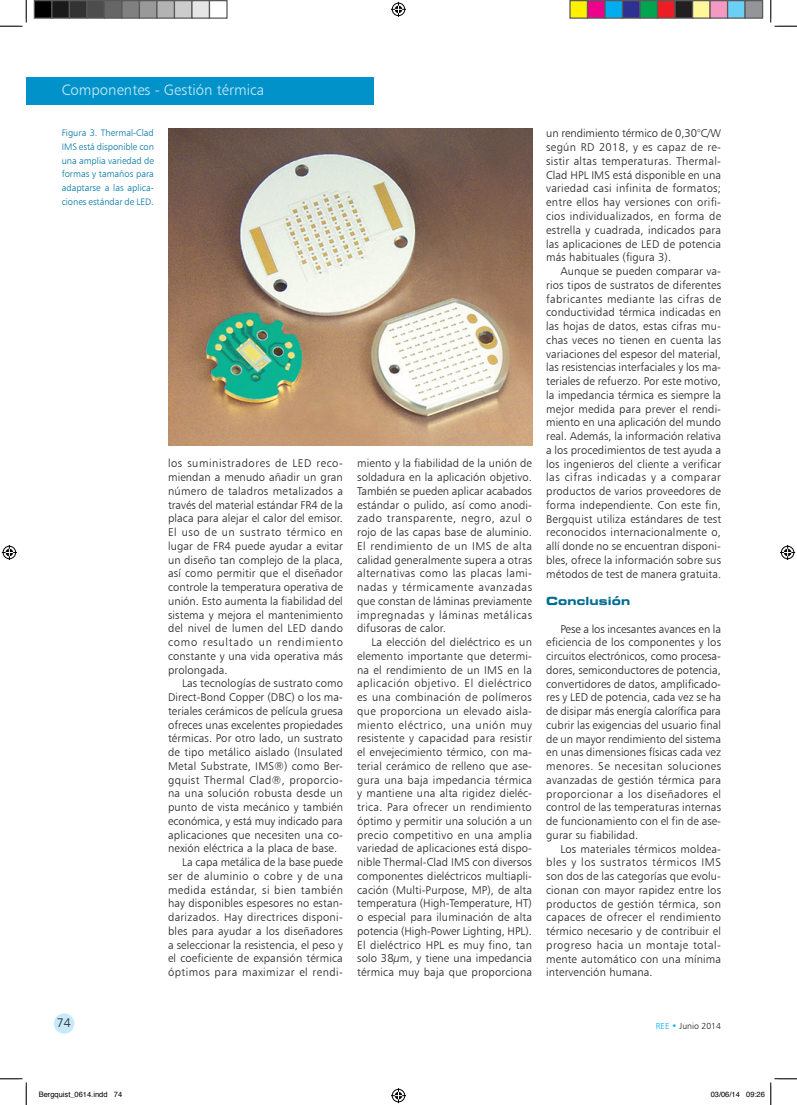
<style>
.page{position:relative;width:797px;height:1105px;background:#fff}
.page>*{position:absolute;margin:0;border:0;box-sizing:border-box;transform-origin:0 0}
.t1{font:15px "Humanist 777 BT Light B";color:#c6eafa}
.t2{font:12.5px "Humanist 777 BT Light B";color:#231f20}
.TEXTO_ARTICULO{font:11.25px/13.8px "Humanist 777 BT Light B";letter-spacing:.01em;color:#231f20;text-align:justify}
.TEXTO_ARTICULO-2{font:11.25px "Eurostile Bold Extended Two";letter-spacing:.01em;color:#006c91}
.FIGURAS{font:9.38px/13.8px "Humanist 777 BT Light B";color:#0076a3;text-align:justify}
.t3{font:8.75px "Humanist 777 BT Light B";color:#231f20}
.t4{font:7.5px "Helvetica";color:#000}
.s1{color:#00aeef}
</style>
<div class="page">
<div style="left:54px;top:1013px;width:20px;height:21px;background:#c6eafa;border-radius:50%"></div>
<div style="left:26px;top:77px;width:348px;height:28px;background:#0092c8"></div>
<img style="left:168px;top:129px;width:364px;height:316px">
<svg style="left:0;top:0;width:27px;height:27px"></svg>
<svg style="left:0;top:1078px;width:27px;height:27px"></svg>
<svg style="left:770px;top:0;width:27px;height:27px"></svg>
<svg style="left:391px;top:2px;width:15px;height:15px"></svg>
<svg style="left:391px;top:1088px;width:15px;height:15px"></svg>
<svg style="left:2px;top:545px;width:15px;height:15px"></svg>
<svg style="left:780px;top:545px;width:15px;height:15px"></svg>
<div style="left:34px;top:1px;width:18px;height:17px;background:#000"></div>
<div style="left:34px;top:0;width:18px;height:19px;border:1px solid #595959"></div>
<div style="left:52px;top:1px;width:17px;height:17px;background:#1a1a1a"></div>
<div style="left:51px;top:0;width:19px;height:19px;border:1px solid #595959"></div>
<div style="left:69px;top:1px;width:18px;height:17px;background:#333"></div>
<div style="left:69px;top:0;width:19px;height:19px;border:1px solid #595959"></div>
<div style="left:87px;top:1px;width:17px;height:17px;background:#4d4d4d"></div>
<div style="left:86px;top:0;width:19px;height:19px;border:1px solid #595959"></div>
<div style="left:104px;top:1px;width:18px;height:17px;background:#666"></div>
<div style="left:104px;top:0;width:18px;height:19px;border:1px solid #595959"></div>
<div style="left:122px;top:1px;width:17px;height:17px;background:#808080"></div>
<div style="left:121px;top:0;width:19px;height:19px;border:1px solid #595959"></div>
<div style="left:139px;top:1px;width:18px;height:17px;background:#999"></div>
<div style="left:139px;top:0;width:19px;height:19px;border:1px solid #595959"></div>
<div style="left:157px;top:1px;width:17px;height:17px;background:#b3b3b3"></div>
<div style="left:156px;top:0;width:19px;height:19px;border:1px solid #595959"></div>
<div style="left:174px;top:1px;width:18px;height:17px;background:#ccc"></div>
<div style="left:174px;top:0;width:18px;height:19px;border:1px solid #595959"></div>
<div style="left:192px;top:1px;width:17px;height:17px;background:#e6e6e6"></div>
<div style="left:191px;top:0;width:19px;height:19px;border:1px solid #595959"></div>
<div style="left:209px;top:0;width:19px;height:19px;border:1px solid #595959"></div>
<div style="left:570px;top:1px;width:17px;height:17px;background:#fff101"></div>
<div style="left:569px;top:0;width:19px;height:19px;border:1px solid #595959"></div>
<div style="left:587px;top:1px;width:18px;height:17px;background:#ed028c"></div>
<div style="left:587px;top:0;width:18px;height:19px;border:1px solid #595959"></div>
<div style="left:605px;top:1px;width:17px;height:17px;background:#00aeef"></div>
<div style="left:604px;top:0;width:19px;height:19px;border:1px solid #595959"></div>
<div style="left:622px;top:1px;width:18px;height:17px;background:#2e3092"></div>
<div style="left:622px;top:0;width:18px;height:19px;border:1px solid #595959"></div>
<div style="left:640px;top:1px;width:17px;height:17px;background:#00a54f"></div>
<div style="left:639px;top:0;width:19px;height:19px;border:1px solid #595959"></div>
<div style="left:657px;top:1px;width:18px;height:17px;background:#ee1d23"></div>
<div style="left:657px;top:0;width:18px;height:19px;border:1px solid #595959"></div>
<div style="left:675px;top:1px;width:17px;height:17px;background:#231f20"></div>
<div style="left:674px;top:0;width:19px;height:19px;border:1px solid #595959"></div>
<div style="left:692px;top:1px;width:18px;height:17px;background:#fff79a"></div>
<div style="left:692px;top:0;width:18px;height:19px;border:1px solid #595959"></div>
<div style="left:710px;top:1px;width:17px;height:17px;background:#f499c2"></div>
<div style="left:709px;top:0;width:19px;height:19px;border:1px solid #595959"></div>
<div style="left:727px;top:1px;width:18px;height:17px;background:#6bcff6"></div>
<div style="left:727px;top:0;width:18px;height:19px;border:1px solid #595959"></div>
<div style="left:745px;top:1px;width:17px;height:17px;background:#939598"></div>
<div style="left:744px;top:0;width:19px;height:19px;border:1px solid #595959"></div>
<svg style="left:770px;top:1078px;width:27px;height:27px"></svg>
<h1 class="t1" style="left:62px;top:81px;width:204px">Componentes - Gestión térmica</h1>
<p class="FIGURAS" style="left:62px;top:126px;width:94px">Figura 3. Thermal-Clad IMS está disponible con una amplia variedad de formas y tamaños para adaptarse a las aplica&shy;ciones estándar de LED.</p>
<p class="TEXTO_ARTICULO" style="left:168px;top:456px;width:176px">los suministradores de LED reco&shy;miendan a menudo añadir un gran número de taladros metalizados a través del material estándar FR4 de la placa para alejar el calor del emisor.<br>El uso de un sustrato térmico en lugar de FR4 puede ayudar a evitar un diseño tan complejo de la placa, así como permitir que el diseñador controle la temperatura operativa de unión. Esto aumenta la fiabilidad del sistema y mejora el mantenimiento del nivel de lumen del LED dando como resultado un rendimiento constante y una vida operativa más prolongada.</p>
<p class="TEXTO_ARTICULO" style="left:168px;top:676px;width:176px;text-indent:14px">Las tecnologías de sustrato como Direct-Bond Copper (DBC) o los ma&shy;teriales cerámicos de película gruesa ofreces unas excelentes propiedades térmicas. Por otro lado, un sustrato de tipo metálico aislado (Insulated Metal Substrate, IMS®) como Ber&shy;gquist Thermal Clad®, proporcio&shy;na una solución robusta desde un punto de vista mecánico y también económica, y está muy indicado para aplicaciones que necesiten una co&shy;nexión eléctrica a la placa de base.</p>
<p class="TEXTO_ARTICULO" style="left:168px;top:855px;width:176px;text-indent:14px">La capa metálica de la base puede ser de aluminio o cobre y de una medida estándar, si bien también hay disponibles espesores no estan&shy;darizados. Hay directrices disponi&shy;bles para ayudar a los diseñadores a seleccionar la resistencia, el peso y el coeficiente de expansión térmica óptimos para maximizar el rendi-</p>
<p class="TEXTO_ARTICULO" style="left:357px;top:456px;width:176px">miento y la fiabilidad de la unión de soldadura en la aplicación objetivo.<br>También se pueden aplicar acabados estándar o pulido, así como anodi&shy;zado transparente, negro, azul o rojo de las capas base de aluminio.<br>El rendimiento de un IMS de alta calidad generalmente supera a otras alternativas como las placas lami&shy;nadas y térmicamente avanzadas que constan de láminas previamente impregnadas y láminas metálicas difusoras de calor.</p>
<p class="TEXTO_ARTICULO" style="left:357px;top:635px;width:176px;text-indent:14px">La elección del dieléctrico es un elemento importante que determi&shy;na el rendimiento de un IMS en la aplicación objetivo. El dieléctrico es una combinación de polímeros que proporciona un elevado aisla&shy;miento eléctrico, una unión muy resistente y capacidad para resistir el envejecimiento térmico, con ma&shy;terial cerámico de relleno que ase&shy;gura una baja impedancia térmica y mantiene una alta rigidez dieléc&shy;trica. Para ofrecer un rendimiento óptimo y permitir una solución a un precio competitivo en una amplia variedad de aplicaciones está dispo&shy;nible Thermal-Clad IMS con diversos componentes dieléctricos multiapli&shy;cación (Multi-Purpose, MP), de alta temperatura (High-Temperature, HT) o especial para iluminación de alta potencia (High-Power Lighting, HPL).<br>El dieléctrico HPL es muy fino, tan solo 38µm, y tiene una impedancia térmica muy baja que proporciona</p>
<p class="TEXTO_ARTICULO" style="left:546px;top:127px;width:176px">un rendimiento térmico de 0,30°C/W según RD 2018, y es capaz de re&shy;sistir altas temperaturas. Thermal-Clad HPL IMS está disponible en una variedad casi infinita de formatos; entre ellos hay versiones con orifi&shy;cios individualizados, en forma de estrella y cuadrada, indicados para las aplicaciones de LED de potencia más habituales (figura 3).</p>
<p class="TEXTO_ARTICULO" style="left:546px;top:264px;width:176px;text-indent:14px">Aunque se pueden comparar va&shy;rios tipos de sustratos de diferentes fabricantes mediante las cifras de conductividad térmica indicadas en las hojas de datos, estas cifras mu&shy;chas veces no tienen en cuenta las variaciones del espesor del material, las resistencias interfaciales y los ma&shy;teriales de refuerzo. Por este motivo, la impedancia térmica es siempre la mejor medida para prever el rendi&shy;miento en una aplicación del mundo real. Además, la información relativa a los procedimientos de test ayuda a los ingenieros del cliente a verificar las cifras indicadas y a comparar productos de varios proveedores de forma independiente. Con este fin, Bergquist utiliza estándares de test reconocidos internacionalmente o, allí donde no se encuentran disponi&shy;bles, ofrece la información sobre sus métodos de test de manera gratuita.</p>
<p class="TEXTO_ARTICULO-2" style="left:546px;top:593px;width:86px">Conclusión</p>
<p class="TEXTO_ARTICULO" style="left:546px;top:622px;width:176px;text-indent:14px">Pese a los incesantes avances en la eficiencia de los componentes y los circuitos electrónicos, como procesa&shy;dores, semiconductores de potencia, convertidores de datos, amplificado&shy;res y LED de potencia, cada vez se ha de disipar más energía calorífica para cubrir las exigencias del usuario final de un mayor rendimiento del sistema en unas dimensiones físicas cada vez menores. Se necesitan soluciones avanzadas de gestión térmica para proporcionar a los diseñadores el control de las temperaturas internas de funcionamiento con el fin de ase&shy;gurar su fiabilidad.</p>
<p class="TEXTO_ARTICULO" style="left:546px;top:842px;width:176px;text-indent:14px">Los materiales térmicos moldea&shy;bles y los sustratos térmicos IMS son dos de las categorías que evolu&shy;cionan con mayor rapidez entre los productos de gestión térmica, son capaces de ofrecer el rendimiento térmico necesario y de contribuir el progreso hacia un montaje total&shy;mente automático con una mínima intervención humana.</p>
<p class="t2" style="left:57px;top:1015px;width:15px">74</p>
<p class="t3" style="left:656px;top:1020px;width:67px"><span class="s1">REE •</span> Junio 2014</p>
<p class="t4" style="left:39px;top:1089px;width:85px">Bergquist_0614.indd 74</p>
<p class="t4" style="left:710px;top:1089px;width:56px">03/06/14 09:26</p>
</div>
